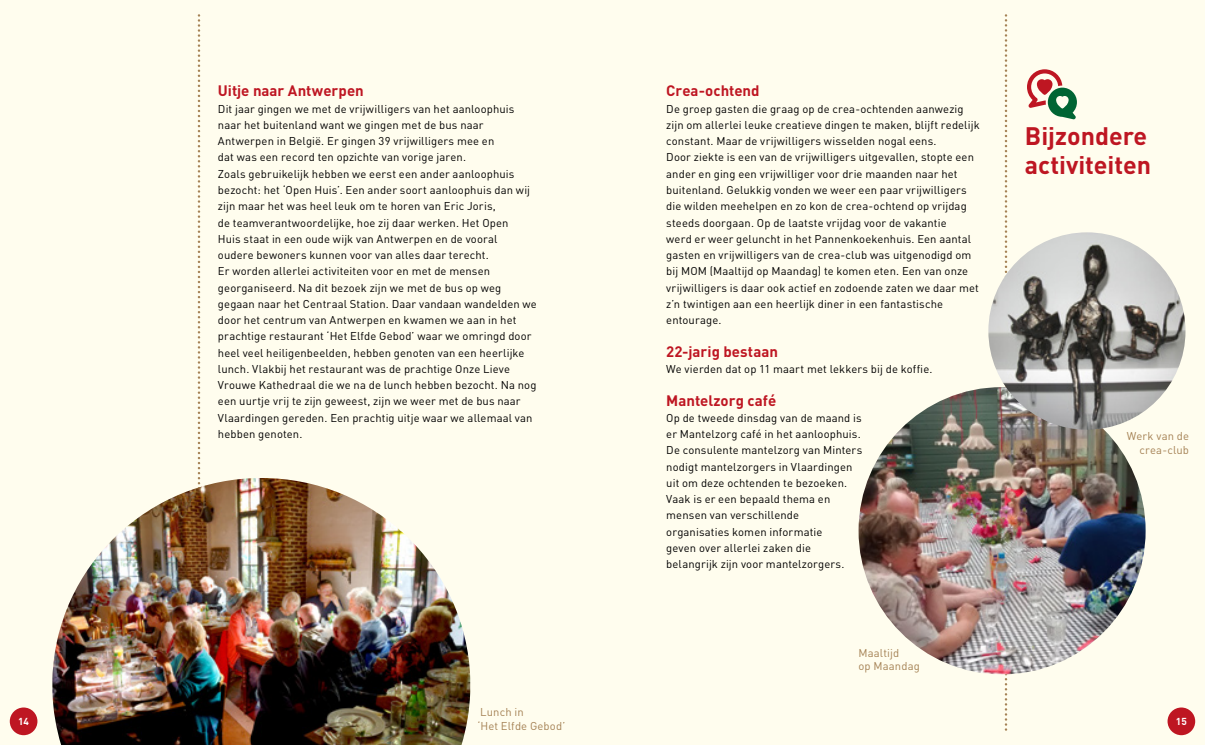
<style>
.page{position:relative;width:1205px;height:745px;background:#fff}
.page>*{position:absolute;margin:0;border:0;box-sizing:border-box;transform-origin:0 0}
.t1{font:700 25px/28.8px "DINOT";color:#be1622}
.t2{font:700 15px "DINOT";color:#be1622}
.t3{font:11.25px/16.2px "DINOT";letter-spacing:.01em;color:#000}
.t4{font:11.25px/13.8px "DINOT";letter-spacing:.01em;color:#a58255}
.t5{font:700 10px "DINOT";color:#fff}
</style>
<div class="page">
<div style="left:0;top:0;width:1205px;height:744px;background:#fffdee"></div>
<div style="left:10px;top:707px;width:27px;height:27px;background:#be1622;border-radius:50%"></div>
<div style="left:1167px;top:707px;width:28px;height:27px;background:#be1622;border-radius:50%"></div>
<svg style="left:198px;top:15px;width:2px;height:460px"></svg>
<svg style="left:1005px;top:15px;width:2px;height:715px"></svg>
<img style="left:858px;top:387px;width:287px;height:287px;border-radius:143px">
<img style="left:52px;top:477px;width:418px;height:267px">
<img style="left:988px;top:232px;width:197px;height:197px;border-radius:99px">
<svg style="left:1027px;top:69px;width:50px;height:50px"></svg>
<h2 class="t2" style="left:218px;top:81px;width:147px">Uitje naar Antwerpen</h2>
<p class="t3" style="left:218px;top:100px;width:320px">Dit jaar gingen we met de vrijwilligers van het aanloophuis naar het buitenland want we gingen met de bus naar Antwerpen in België. Er gingen 39 vrijwilligers mee en<br>dat was een record ten opzichte van vorige jaren.<br>Zoals gebruikelijk hebben we eerst een ander aanloophuis bezocht: het ‘Open Huis’. Een ander soort aanloophuis dan wij zijn maar het was heel leuk om te horen van Eric Joris,<br>de teamverantwoordelijke, hoe zij daar werken. Het Open<br>Huis staat in een oude wijk van Antwerpen en de vooral<br>oudere bewoners kunnen voor van alles daar terecht.<br>Er worden allerlei activiteiten voor en met de mensen georganiseerd. Na dit bezoek zijn we met de bus op weg gegaan naar het Centraal Station. Daar vandaan wandelden we door het centrum van Antwerpen en kwamen we aan in het prachtige restaurant ‘Het Elfde Gebod’ waar we omringd door heel veel heiligenbeelden, hebben genoten van een heerlijke lunch. Vlakbij het restaurant was de prachtige Onze Lieve Vrouwe Kathedraal die we na de lunch hebben bezocht. Na nog een uurtje vrij te zijn geweest, zijn we weer met de bus naar Vlaardingen gereden. Een prachtig uitje waar we allemaal van hebben genoten.</p>
<h2 class="t2" style="left:666px;top:81px;width:95px">Crea-ochtend</h2>
<p class="t3" style="left:666px;top:100px;width:315px">De groep gasten die graag op de crea-ochtenden aanwezig zijn om allerlei leuke creatieve dingen te maken, blijft redelijk constant. Maar de vrijwilligers wisselden nogal eens.<br>Door ziekte is een van de vrijwilligers uitgevallen, stopte een ander en ging een vrijwilliger voor drie maanden naar het buitenland. Gelukkig vonden we weer een paar vrijwilligers die wilden meehelpen en zo kon de crea-ochtend op vrijdag steeds doorgaan. Op de laatste vrijdag voor de vakantie<br>werd er weer geluncht in het Pannenkoekenhuis. Een aantal gasten en vrijwilligers van de crea-club was uitgenodigd om bij MOM (Maaltijd op Maandag) te komen eten. Een van onze vrijwilligers is daar ook actief en zodoende zaten we daar met z’n twintigen aan een heerlijk diner in een fantastische entourage.</p>
<h2 class="t2" style="left:666px;top:341px;width:113px">22-jarig bestaan</h2>
<p class="t3" style="left:666px;top:360px;width:268px">We vierden dat op 11 maart met lekkers bij de koffie.</p>
<h2 class="t2" style="left:666px;top:390px;width:111px">Mantelzorg café</h2>
<p class="t3" style="left:666px;top:409px;width:197px">Op de tweede dinsdag van de maand is er Mantelzorg café in het aanloophuis.<br>De consulente mantelzorg van Minters nodigt mantelzorgers in Vlaardingen uit om deze ochtenden te bezoeken.<br>Vaak is er een bepaald thema en mensen van verschillende organisaties komen informatie<br>geven over allerlei zaken die belangrijk zijn voor mantelzorgers.</p>
<p class="t4" style="left:858px;top:645px;width:63px">Maaltijd<br>op Maandag</p>
<h1 class="t1" style="left:1025px;top:121px;width:128px">Bijzondere activiteiten</h1>
<p class="t4" style="left:1127px;top:429px;width:64px;text-align:right">Werk van de crea-club</p>
<p class="t4" style="left:477px;top:704px;width:89px">Lunch in<br>‘Het Elfde Gebod’</p>
<p class="t5" style="left:18px;top:714px;width:12px">14</p>
<p class="t5" style="left:1176px;top:714px;width:12px">15</p>
</div>
